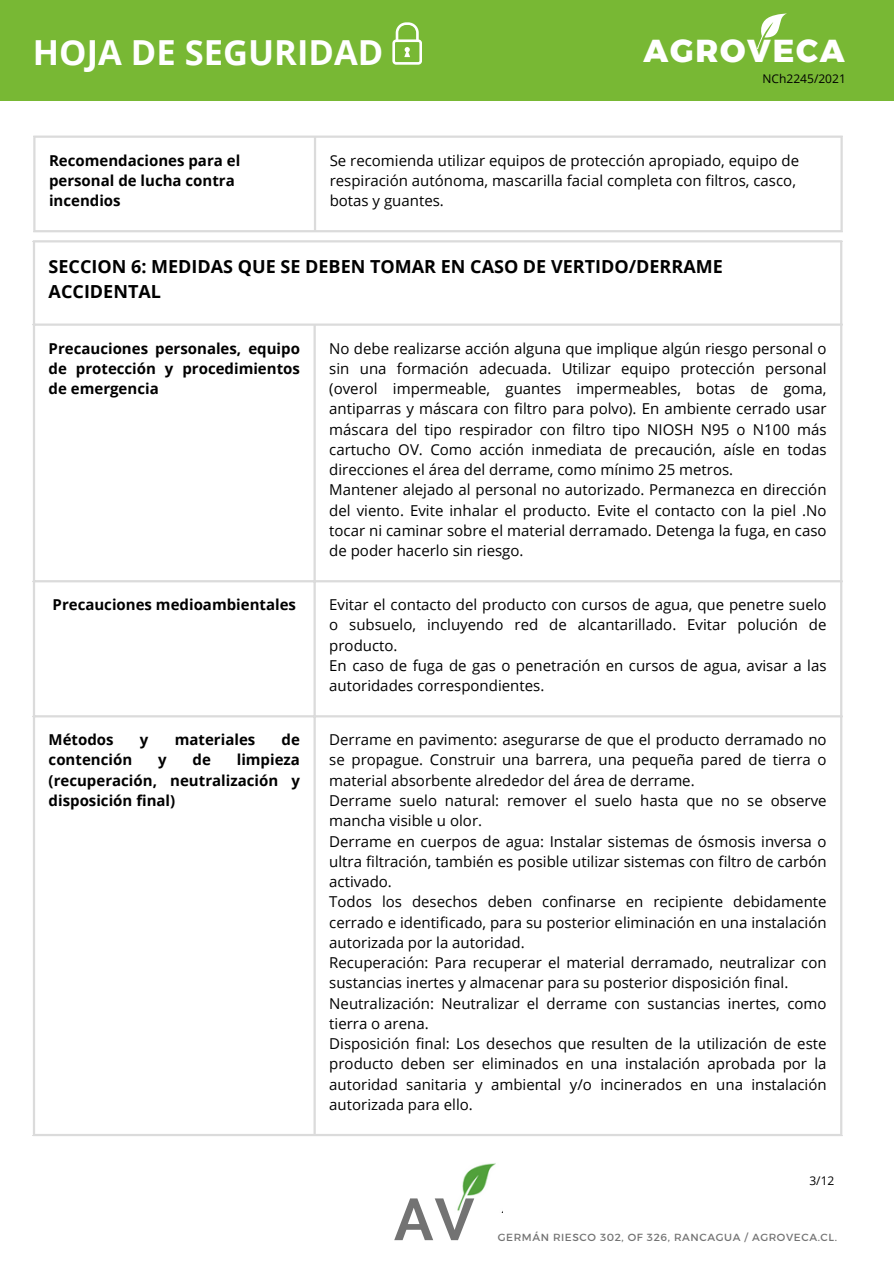
<style>
.page{position:relative;width:894px;height:1264px;background:#fff}
.page>*{position:absolute;margin:0;border:0;box-sizing:border-box;transform-origin:0 0}
.t1{font:700 58.8px "Raleway";color:#737373}
.t2{font:700 34.5px "Open Sans";color:#fff}
.t3{font:700 31.65px "Kief Montaser Extra";letter-spacing:.055em;color:#fff}
.t4{font:700 18px/24.8px "Open Sans";color:#000}
.t5{font:15px/20.2px "Open Sans";color:#000;text-align:justify}
.t6{font:700 15px/20.2px "Open Sans";color:#000;text-align:justify}
.t7{font:12px "Open Sans";color:#000}
.t8{font:10.5px "Kief Montaser Regular";letter-spacing:.055em;color:#737373}
</style>
<div class="page">
<hr style="left:33px;top:242px;width:2px;height:891px;background:#dbdbdb">
<hr style="left:313px;top:326px;width:3px;height:807px;background:#dbdbdb">
<hr style="left:839px;top:242px;width:3px;height:891px;background:#dbdbdb">
<hr style="left:33px;top:240px;width:809px;height:2px;background:#dbdbdb">
<hr style="left:33px;top:323px;width:809px;height:3px;background:#dbdbdb">
<hr style="left:33px;top:580px;width:809px;height:2px;background:#dbdbdb">
<hr style="left:33px;top:715px;width:809px;height:2px;background:#dbdbdb">
<hr style="left:33px;top:1133px;width:809px;height:3px;background:#dbdbdb">
<div style="left:0;top:0;width:893px;height:101px;background:#78b834"></div>
<img style="left:457px;top:1163px;width:39px;height:48px">
<svg style="left:757px;top:13px;width:30px;height:36px"></svg>
<svg style="left:392px;top:22px;width:29px;height:43px"></svg>
<hr style="left:33px;top:138px;width:2px;height:92px;background:#dbdbdb">
<hr style="left:314px;top:138px;width:2px;height:92px;background:#dbdbdb">
<hr style="left:840px;top:138px;width:2px;height:92px;background:#dbdbdb">
<hr style="left:33px;top:135px;width:809px;height:3px;background:#dbdbdb">
<hr style="left:33px;top:230px;width:809px;height:2px;background:#dbdbdb">
<p class="t2" style="left:33px;top:29px;width:352px">HOJA DE SEGURIDAD</p>
<p class="t3" style="left:643px;top:32px;width:202px">AGROVECA</p>
<p class="t7" style="left:762px;top:70px;width:85px">NCh2245/2021</p>
<h1 class="t6" style="left:49px;top:150px;width:193px;text-align:left">Recomendaciones para el personal de lucha contra incendios</h1>
<h3 class="t5" style="left:329px;top:150px;width:471px;text-align:left">Se recomienda utilizar equipos de protección apropiado, equipo de respiración autónoma, mascarilla facial completa con filtros, casco, botas y guantes.</h3>
<h2 class="t4" style="left:49px;top:254px;width:675px">SECCION 6: MEDIDAS QUE SE DEBEN TOMAR EN CASO DE VERTIDO/DERRAME<br>ACCIDENTAL</h2>
<p class="t6" style="left:49px;top:337px;width:253px">Precauciones personales, equipo de protección y procedimientos de emergencia</p>
<h2 class="t5" style="left:329px;top:337px;width:498px">No debe realizarse acción alguna que implique algún riesgo personal o sin una formación adecuada. Utilizar equipo protección personal (overol impermeable, guantes impermeables, botas de goma, antiparras y máscara con filtro para polvo). En ambiente cerrado usar máscara del tipo respirador con filtro tipo NIOSH N95 o N100 más cartucho OV. Como acción inmediata de precaución, aísle en todas direcciones el área del derrame, como mínimo 25 metros.</h2>
<h3 class="t5" style="left:329px;top:479px;width:498px">Mantener alejado al personal no autorizado. Permanezca en dirección del viento. Evite inhalar el producto. Evite el contacto con la piel .No tocar ni caminar sobre el material derramado. Detenga la fuga, en caso de poder hacerlo sin riesgo.</h3>
<p class="t6" style="left:53px;top:594px;width:245px">Precauciones medioambientales</p>
<p class="t5" style="left:329px;top:594px;width:498px">Evitar el contacto del producto con cursos de agua, que penetre suelo o subsuelo, incluyendo red de alcantarillado. Evitar polución de producto.</p>
<p class="t5" style="left:329px;top:655px;width:498px">En caso de fuga de gas o penetración en cursos de agua, avisar a las autoridades correspondientes.</p>
<p class="t6" style="left:49px;top:729px;width:67px">Métodos</p>
<p class="t6" style="left:140px;top:729px;width:10px">y</p>
<p class="t6" style="left:175px;top:729px;width:82px">materiales</p>
<p class="t6" style="left:281px;top:729px;width:20px">de</p>
<p class="t6" style="left:49px;top:749px;width:85px">contención</p>
<p class="t6" style="left:158px;top:749px;width:10px">y</p>
<p class="t6" style="left:192px;top:749px;width:20px">de</p>
<p class="t5" style="left:329px;top:729px;width:498px">Derrame en pavimento: asegurarse de que el producto derramado no se propague. Construir una barrera, una pequeña pared de tierra o material absorbente alrededor del área de derrame.</p>
<p class="t5" style="left:329px;top:790px;width:498px">Derrame suelo natural: remover el suelo hasta que no se observe mancha visible u olor.</p>
<p class="t5" style="left:329px;top:830px;width:498px">Derrame en cuerpos de agua: Instalar sistemas de ósmosis inversa o ultra filtración, también es posible utilizar sistemas con filtro de carbón activado.</p>
<p class="t5" style="left:329px;top:891px;width:498px">Todos los desechos deben confinarse en recipiente debidamente cerrado e identificado, para su posterior eliminación en una instalación autorizada por la autoridad.</p>
<p class="t5" style="left:329px;top:952px;width:498px">Recuperación: Para recuperar el material derramado, neutralizar con sustancias inertes y almacenar para su posterior disposición final.</p>
<p class="t5" style="left:329px;top:992px;width:498px">Neutralización: Neutralizar el derrame con sustancias inertes, como tierra o arena.</p>
<p class="t5" style="left:329px;top:1033px;width:498px">Disposición final: Los desechos que resulten de la utilización de este producto deben ser eliminados en una instalación aprobada por la autoridad sanitaria y ambiental y/o incinerados en una instalación autorizada para ello.</p>
<p class="t6" style="left:49px;top:749px;width:253px;text-indent:188px">limpieza (recuperación, neutralización y disposición final)</p>
<p class="t1" style="left:394px;top:1184px;width:82px">AV</p>
<p class="t7" style="left:809px;top:1172px;width:26px">3/12</p>
<p class="t8" style="left:497px;top:1231px;width:340px">GERMÁN RIESCO 302, OF 326, RANCAGUA / AGROVECA.CL.</p>
</div>
